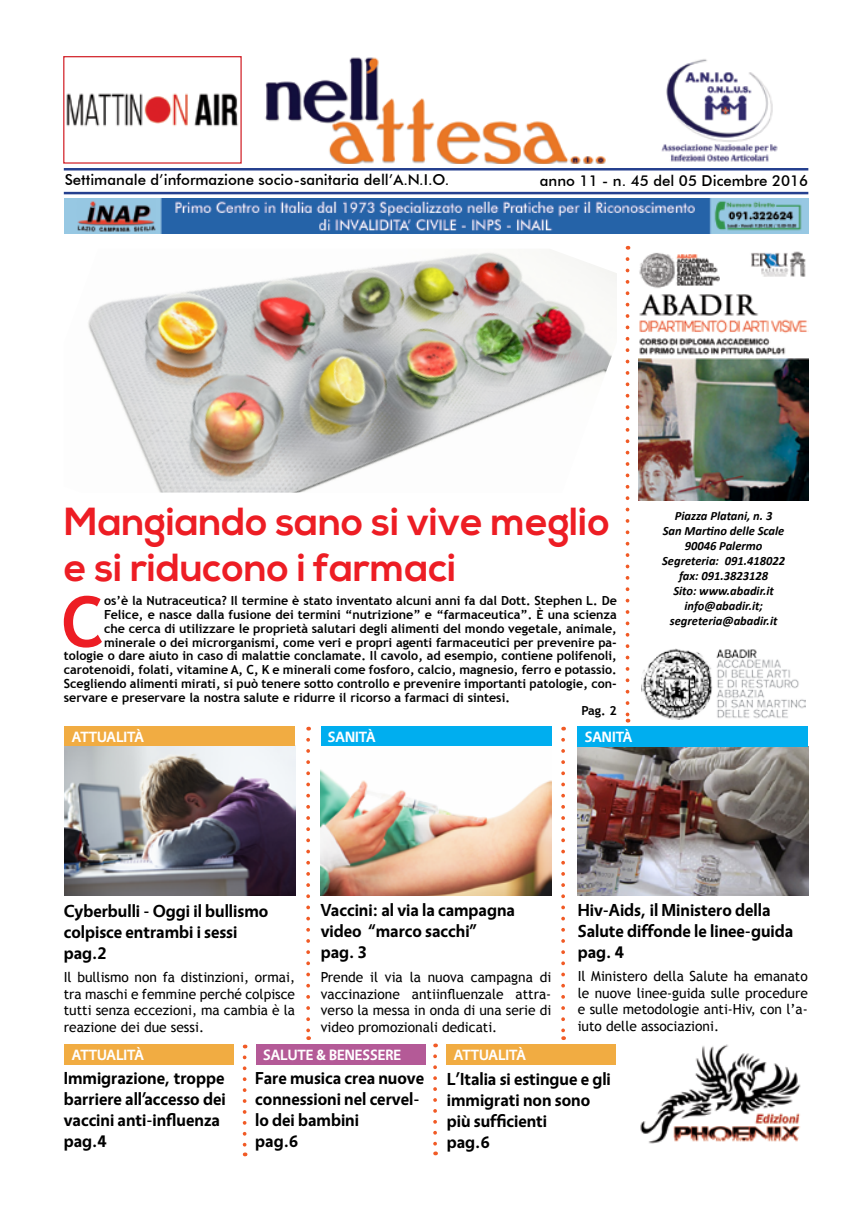
<style>
.page{position:relative;width:858px;height:1212px;background:#fff}
.page>*{position:absolute;margin:0;border:0;box-sizing:border-box;transform-origin:0 0}
.t1{font:700 70.12px "Trebuchet MS";color:#ed1d24}
.t2{font:700 39.12px/46.5px "Nexa";color:#ed1d24}
.t3{font:700 17.5px/21px "Vegur";color:#000}
.t4{font:500 15px "Futura BT";color:#000}
.t5{font:700 15px "Vegur";color:#fff}
.t6{font:13.88px/16.5px "Trebuchet MS";color:#000;text-align:justify}
.t7{font:italic 700 12.62px/15px "Calibri";color:#000;text-align:center}
.t8{font:700 12.5px "Trebuchet MS";color:#000}
</style>
<div class="page">
<hr style="left:64px;top:168px;width:744px;height:2px;background:#25408f">
<hr style="left:64px;top:192px;width:744px;height:2px;background:#25408f">
<img style="left:65px;top:198px;width:743px;height:36px">
<img style="left:661px;top:59px;width:117px;height:103px">
<img style="left:265px;top:57px;width:341px;height:106px">
<img style="left:88px;top:252px;width:529px;height:241px">
<img style="left:66px;top:93px;width:173px;height:34px">
<div style="left:63px;top:56px;width:179px;height:108px;border:1px solid #d2232a"></div>
<img style="left:640px;top:1044px;width:161px;height:100px">
<img style="left:65px;top:746px;width:230px;height:150px">
<img style="left:321px;top:770px;width:230px;height:126px">
<img style="left:577px;top:747px;width:231px;height:149px">
<div style="left:65px;top:727px;width:230px;height:19px;background:#f1ac42"></div>
<div style="left:321px;top:727px;width:230px;height:19px;background:#00aeef"></div>
<div style="left:577px;top:727px;width:231px;height:20px;background:#00aeef"></div>
<div style="left:65px;top:1044px;width:169px;height:21px;background:#f1ac42"></div>
<div style="left:446px;top:1045px;width:170px;height:20px;background:#f1ac42"></div>
<div style="left:256px;top:1044px;width:169px;height:21px;background:#b45a97"></div>
<svg style="left:243px;top:1057px;width:3px;height:99px"></svg>
<svg style="left:433px;top:1056px;width:4px;height:99px"></svg>
<img style="left:641px;top:649px;width:164px;height:71px">
<img style="left:638px;top:251px;width:170px;height:249px">
<svg style="left:625px;top:259px;width:4px;height:463px"></svg>
<svg style="left:561px;top:740px;width:4px;height:300px"></svg>
<svg style="left:306px;top:740px;width:4px;height:300px"></svg>
<p class="t4" style="left:65px;top:171px;width:386px">Settimanale d’informazione socio-sanitaria dell’A.N.I.O.</p>
<p class="t4" style="left:540px;top:172px;width:270px">anno 11 - n. 45 del 05 Dicembre 2016</p>
<h2 class="t2" style="left:64px;top:500px;width:547px">Mangiando sano si vive meglio e si riducono i farmaci</h2>
<h1 class="t1" style="left:61px;top:578px;width:44px">C</h1>
<p class="t8" style="left:104px;top:593px;width:514px">os’è la Nutraceutica? Il termine è stato inventato alcuni anni fa dal Dott. Stephen L. De</p>
<p class="t8" style="left:104px;top:607px;width:514px">Felice, e nasce dalla fusione dei termini “nutrizione” e “farmaceutica”. È una scienza</p>
<p class="t8" style="left:104px;top:621px;width:514px">che cerca di utilizzare le proprietà salutari degli alimenti del mondo vegetale, animale,</p>
<p class="t8" style="left:104px;top:634px;width:514px">minerale o dei microrganismi, come veri e propri agenti farmaceutici per prevenire pa-</p>
<p class="t8" style="left:64px;top:648px;width:554px">tologie o dare aiuto in caso di malattie conclamate. Il cavolo, ad esempio, contiene polifenoli,</p>
<p class="t8" style="left:64px;top:662px;width:554px">carotenoidi, folati, vitamine A, C, K e minerali come fosforo, calcio, magnesio, ferro e potassio.</p>
<p class="t8" style="left:64px;top:676px;width:554px">Scegliendo alimenti mirati, si può tenere sotto controllo e prevenire importanti patologie, con-</p>
<p class="t8" style="left:64px;top:689px;width:447px">servare e preservare la nostra salute e ridurre il ricorso a farmaci di sintesi.</p>
<p class="t8" style="left:581px;top:703px;width:37px">Pag. 2</p>
<p class="t5" style="left:72px;top:729px;width:74px">ATTUALITÀ</p>
<p class="t5" style="left:328px;top:729px;width:49px">SANITÀ</p>
<p class="t5" style="left:584px;top:729px;width:49px">SANITÀ</p>
<p class="t7" style="left:662px;top:509px;width:124px">Piazza Platani, n. 3<br>San Martino delle Scale<br>90046 Palermo<br>Segreteria: 091.418022 fax: 091.3823128<br>Sito: www.abadir.it info@abadir.it; segreteria@abadir.it</p>
<h3 class="t3" style="left:64px;top:901px;width:206px">Cyberbulli - Oggi il bullismo colpisce entrambi i sessi pag.2</h3>
<h3 class="t3" style="left:321px;top:900px;width:196px">Vaccini: al via la campagna video “marco sacchi” pag. 3</h3>
<h3 class="t3" style="left:577px;top:900px;width:217px">Hiv-Aids, il Ministero della<br>Salute diffonde le linee-guida pag. 4</h3>
<p class="t6" style="left:64px;top:969px;width:233px">Il bullismo non fa distinzioni, ormai, tra maschi e femmine perché colpisce tutti senza eccezioni, ma cambia è la reazione dei due sessi.</p>
<p class="t6" style="left:321px;top:969px;width:232px">Prende il via la nuova campagna di vaccinazione antiinfluenzale attra&shy;verso la messa in onda di una serie di video promozionali dedicati.</p>
<p class="t6" style="left:577px;top:968px;width:231px">Il Ministero della Salute ha emanato le nuove linee-guida sulle procedure e sulle metodologie anti-Hiv, con l’a&shy;iuto delle associazioni.</p>
<p class="t5" style="left:72px;top:1046px;width:74px">ATTUALITÀ</p>
<p class="t5" style="left:263px;top:1046px;width:139px">SALUTE &amp; BENESSERE</p>
<p class="t5" style="left:454px;top:1047px;width:74px">ATTUALITÀ</p>
<h3 class="t3" style="left:64px;top:1068px;width:163px">Immigrazione, troppe barriere all’accesso dei vaccini anti-influenza pag.4</h3>
<h3 class="t3" style="left:255px;top:1068px;width:170px">Fare musica crea nuove connessioni nel cervel&shy;lo dei bambini<br>pag.6</h3>
<h3 class="t3" style="left:447px;top:1068px;width:165px">L’Italia si estingue e gli immigrati non sono più sufficienti<br>pag.6</h3>
</div>
